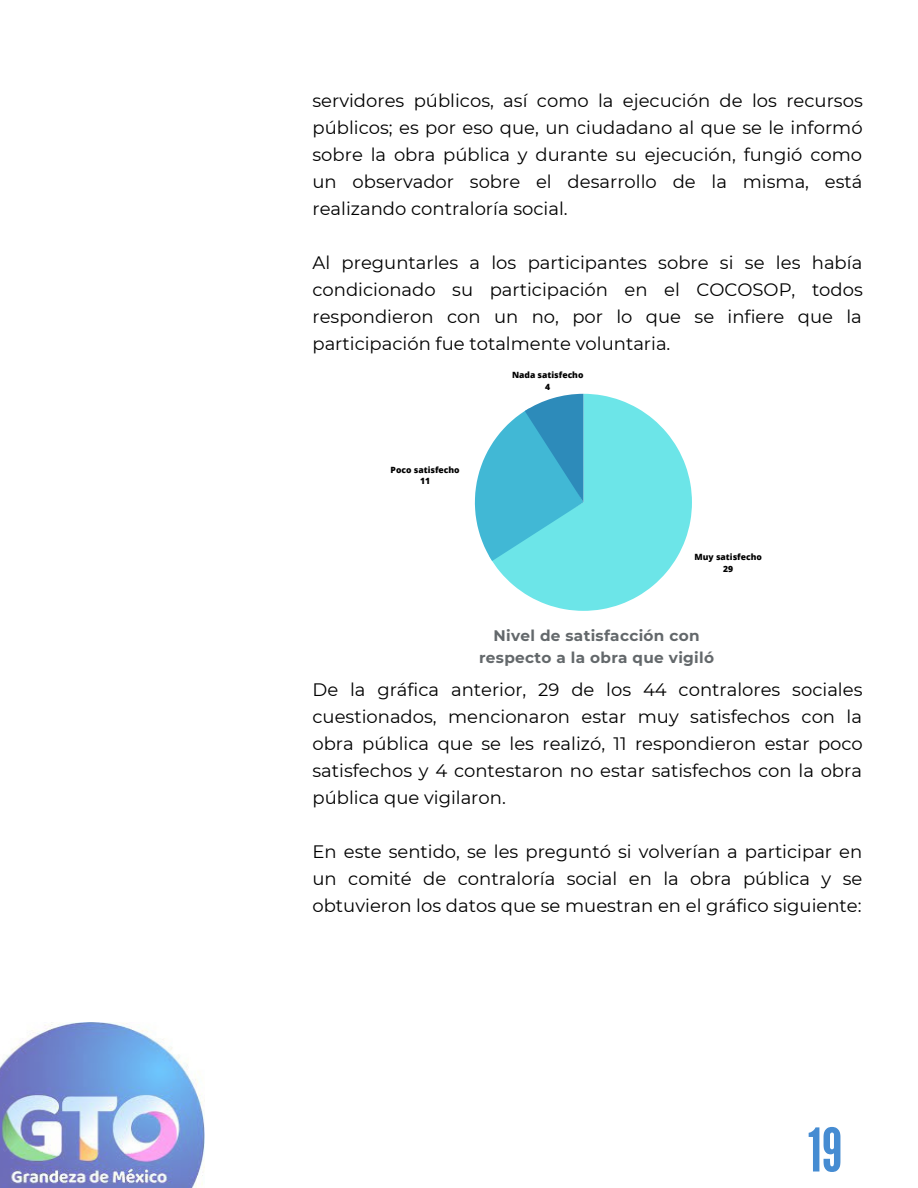
<style>
.page{position:relative;width:918px;height:1188px;background:#fff}
.page>*{position:absolute;margin:0;border:0;box-sizing:border-box;transform-origin:0 0}
.t1{font:60px "League Gothic";color:#468cd2}
.t2{font:18px/27px "Montserrat";color:#000;text-align:justify}
.t3{font:700 15.3px/21.3px "Montserrat";letter-spacing:.02em;color:#63686b;text-align:center}
.t4{font:800 8.55px/11.7px "Open Sans";color:#000;text-align:center}
</style>
<div class="page">
<img style="left:0;top:1022px;width:204px;height:166px">
<svg style="left:492px;top:394px;width:200px;height:217px;fill:#6ce5e8"></svg>
<svg style="left:475px;top:394px;width:108px;height:167px"></svg>
<p class="t2" style="left:312px;top:87px;width:552px">servidores públicos, así como la ejecución de los recursos públicos; es por eso que, un ciudadano al que se le informó sobre la obra pública y durante su ejecución, fungió como un observador sobre el desarrollo de la misma, está realizando contraloría social.</p>
<p class="t2" style="left:312px;top:249px;width:552px">Al preguntarles a los participantes sobre si se les había condicionado su participación en el COCOSOP, todos respondieron con un no, por lo que se infiere que la participación fue totalmente voluntaria.</p>
<p class="t4" style="left:512px;top:369px;width:73px">Nada satisfecho<br>4</p>
<p class="t4" style="left:391px;top:463px;width:71px">Poco satisfecho<br>11</p>
<p class="t4" style="left:695px;top:551px;width:69px">Muy satisfecho<br>29</p>
<p class="t3" style="left:479px;top:625px;width:237px">Nivel de satisfacción con respecto a la obra que vigiló</p>
<p class="t2" style="left:312px;top:676px;width:552px">De la gráfica anterior, 29 de los 44 contralores sociales cuestionados, mencionaron estar muy satisfechos con la obra pública que se les realizó, 11 respondieron estar poco satisfechos y 4 contestaron no estar satisfechos con la obra pública que vigilaron.</p>
<p class="t2" style="left:312px;top:838px;width:551px">En este sentido, se les preguntó si volverían a participar en un comité de contraloría social en la obra pública y se obtuvieron los datos que se muestran en el gráfico siguiente:</p>
<h1 class="t1" style="left:808px;top:1115px;width:36px">19</h1>
</div>
